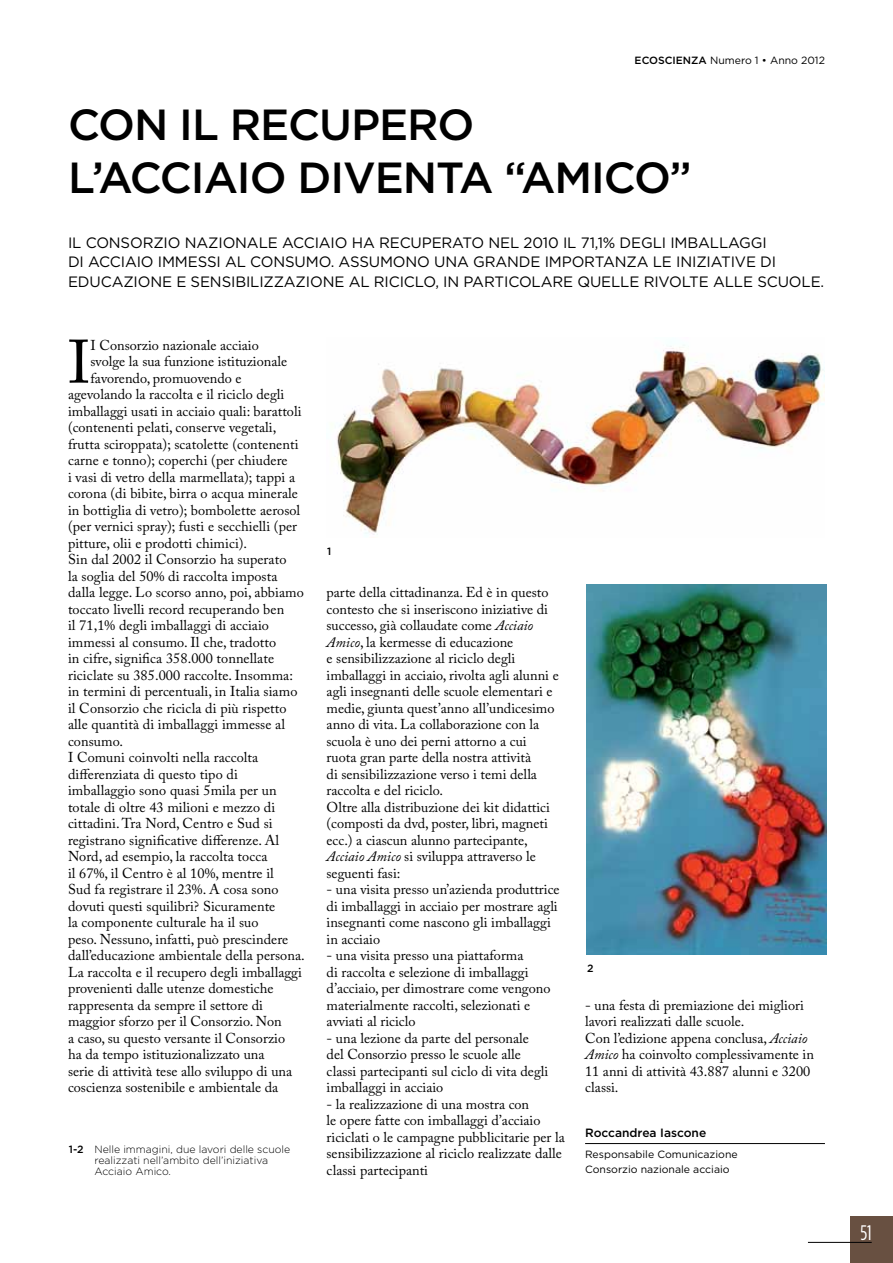
<style>
.page{position:relative;width:893px;height:1263px;background:#fff}
.page>*{position:absolute;margin:0;border:0;box-sizing:border-box;transform-origin:0 0}
.t1{font:60.6px "Adobe Caslon Pro";color:#000}
.t2{font:500 43.5px/52.5px "Gotham";color:#000}
.t3{font:21px "Gotham Condensed";color:#fff}
.t4{font:15px/19.5px "Gotham";letter-spacing:-.01em;color:#000}
.t5{font:14.25px/16.5px "Adobe Caslon Pro";color:#000}
.t6{font:500 12px "Gotham";color:#000}
.t7{font:300 10.5px/11.2px "Gotham";color:#000}
.t8{font:10.5px/15px "Gotham";color:#000}
.t9{font:500 10.5px "Gotham";color:#000}
.s1{font-weight:500}
.s2{font-style:italic}
</style>
<div class="page">
<div style="left:850px;top:1216px;width:43px;height:47px;background:#685041"></div>
<hr style="left:808px;top:1242px;width:64px;height:1px;background:#000">
<hr style="left:585px;top:1143px;width:240px;height:1px;background:#000">
<img style="left:587px;top:585px;width:239px;height:369px">
<img style="left:337px;top:345px;width:488px;height:191px">
<p class="t8" style="left:635px;top:53px;width:192px"><span class="s1">ECOSCIENZA</span> Numero 1 • Anno 2012</p>
<p class="t2" style="left:68px;top:97px;width:625px">CON IL RECUPERO<br>L’ACCIAIO DIVENTA “AMICO”</p>
<p class="t4" style="left:68px;top:232px;width:758px">IL CONSORZIO NAZIONALE ACCIAIO HA RECU PERATO NEL 2010 IL 71,1% DEGLI IMBALLAGGI<br>DI ACCIAIO IMMESSI AL CONSU MO. ASSU MONO U NA GRANDE IMPORTANZA LE INIZIATIVE DI<br>EDUCAZIONE E SENSIBILIZZAZIONE AL RICICLO, IN PARTICOLARE QU ELLE RIVOLTE ALLE SCUOLE.</p>
<p class="t1" style="left:68px;top:326px;width:24px">I</p>
<p class="t5" style="left:91px;top:336px;width:170px">I Consorzio nazionale acciaio</p>
<p class="t5" style="left:91px;top:353px;width:198px">svolge la sua funzione istituzionale</p>
<p class="t5" style="left:91px;top:369px;width:153px">favorendo, promuovendo e</p>
<p class="t5" style="left:68px;top:386px;width:218px">agevolando la raccolta e il riciclo degli</p>
<p class="t5" style="left:68px;top:402px;width:235px">imballaggi usati in acciaio quali: barattoli</p>
<p class="t5" style="left:68px;top:419px;width:210px">(contenenti pelati, conserve vegetali,</p>
<p class="t5" style="left:68px;top:435px;width:232px">frutta sciroppata); scatolette (contenenti</p>
<p class="t5" style="left:68px;top:452px;width:221px">carne e tonno); coperchi (per chiudere</p>
<p class="t5" style="left:68px;top:468px;width:229px">i vasi di vetro della marmellata); tappi a</p>
<p class="t5" style="left:68px;top:485px;width:231px">corona (di bibite, birra o acqua minerale</p>
<p class="t5" style="left:68px;top:501px;width:234px">in bottiglia di vetro); bombolette aerosol</p>
<p class="t5" style="left:68px;top:518px;width:231px">(per vernici spray); fusti e secchielli (per</p>
<p class="t5" style="left:68px;top:534px;width:181px">pitture, olii e prodotti chimici).</p>
<p class="t5" style="left:68px;top:551px;width:220px">Sin dal 2002 il Consorzio ha superato</p>
<p class="t5" style="left:68px;top:567px;width:211px">la soglia del 50% di raccolta imposta</p>
<p class="t5" style="left:68px;top:584px;width:237px">dalla legge. Lo scorso anno, poi, abbiamo</p>
<p class="t5" style="left:68px;top:600px;width:218px">toccato livelli record recuperando ben</p>
<p class="t5" style="left:68px;top:617px;width:202px">il 71,1% degli imballaggi di acciaio</p>
<p class="t5" style="left:68px;top:633px;width:210px">immessi al consumo. Il che, tradotto</p>
<p class="t5" style="left:68px;top:650px;width:208px">in cifre, significa 358.000 tonnellate</p>
<p class="t5" style="left:68px;top:666px;width:226px">riciclate su 385.000 raccolte. Insomma:</p>
<p class="t5" style="left:68px;top:683px;width:231px">in termini di percentuali, in Italia siamo</p>
<p class="t5" style="left:68px;top:699px;width:220px">il Consorzio che ricicla di più rispetto</p>
<p class="t5" style="left:68px;top:716px;width:219px">alle quantità di imballaggi immesse al</p>
<p class="t5" style="left:68px;top:732px;width:57px">consumo.</p>
<p class="t5" style="left:68px;top:749px;width:192px">I Comuni coinvolti nella raccolta</p>
<p class="t5" style="left:68px;top:765px;width:171px">differenziata di questo tipo di</p>
<p class="t5" style="left:68px;top:782px;width:210px">imballaggio sono quasi 5mila per un</p>
<p class="t5" style="left:68px;top:798px;width:209px">totale di oltre 43 milioni e mezzo di</p>
<p class="t5" style="left:68px;top:815px;width:206px">cittadini. Tra Nord, Centro e Sud si</p>
<p class="t5" style="left:68px;top:831px;width:213px">registrano significative differenze. Al</p>
<p class="t5" style="left:68px;top:848px;width:201px">Nord, ad esempio, la raccolta tocca</p>
<p class="t5" style="left:68px;top:864px;width:207px">il 67%, il Centro è al 10%, mentre il</p>
<p class="t5" style="left:68px;top:881px;width:212px">Sud fa registrare il 23%. A cosa sono</p>
<p class="t5" style="left:68px;top:897px;width:209px">dovuti questi squilibri? Sicuramente</p>
<p class="t5" style="left:68px;top:914px;width:192px">la componente culturale ha il suo</p>
<p class="t5" style="left:68px;top:930px;width:222px">peso. Nessuno, infatti, può prescindere</p>
<p class="t5" style="left:68px;top:947px;width:238px">dall’educazione ambientale della persona.</p>
<p class="t5" style="left:68px;top:963px;width:235px">La raccolta e il recupero degli imballaggi</p>
<p class="t5" style="left:68px;top:980px;width:207px">provenienti dalle utenze domestiche</p>
<p class="t5" style="left:68px;top:996px;width:196px">rappresenta da sempre il settore di</p>
<p class="t5" style="left:68px;top:1013px;width:215px">maggior sforzo per il Consorzio. Non</p>
<p class="t5" style="left:68px;top:1029px;width:219px">a caso, su questo versante il Consorzio</p>
<p class="t5" style="left:68px;top:1046px;width:198px">ha da tempo istituzionalizzato una</p>
<p class="t5" style="left:68px;top:1062px;width:226px">serie di attività tese allo sviluppo di una</p>
<p class="t5" style="left:68px;top:1079px;width:212px">coscienza sostenibile e ambientale da</p>
<p class="t7" style="left:94px;top:1143px;width:197px;text-indent:-26px"><span class="s1">1-2</span> Nelle immagini, due lavori delle scuole realizzati nell’ambito dell’iniziativa<br>Acciaio Amico.</p>
<p class="t9" style="left:327px;top:545px;width:6px">1</p>
<p class="t5" style="left:327px;top:584px;width:234px">parte della cittadinanza. Ed è in questo contesto che si inseriscono iniziative di successo, già collaudate come <span class="s2">Acciaio Amico</span>, la kermesse di educazione<br>e sensibilizzazione al riciclo degli imballaggi in acciaio, rivolta agli alunni e agli insegnanti delle scuole elementari e medie, giunta quest’anno all’undicesimo anno di vita. La collaborazione con la scuola è uno dei perni attorno a cui ruota gran parte della nostra attività<br>di sensibilizzazione verso i temi della raccolta e del riciclo.<br>Oltre alla distribuzione dei kit didattici (composti da dvd, poster, libri, magneti ecc.) a ciascun alunno partecipante, <span class="s2">Acciaio Amico</span> si sviluppa attraverso le seguenti fasi:</p>
<p class="t5" style="left:327px;top:881px;width:235px">- una visita presso un’azienda produttrice di imballaggi in acciaio per mostrare agli insegnanti come nascono gli imballaggi in acciaio</p>
<p class="t5" style="left:327px;top:947px;width:225px">- una visita presso una piattaforma<br>di raccolta e selezione di imballaggi d’acciaio, per dimostrare come vengono materialmente raccolti, selezionati e avviati al riciclo</p>
<p class="t5" style="left:327px;top:1029px;width:223px">- una lezione da parte del personale del Consorzio presso le scuole alle classi partecipanti sul ciclo di vita degli imballaggi in acciaio</p>
<p class="t5" style="left:327px;top:1095px;width:240px">- la realizzazione di una mostra con<br>le opere fatte con imballaggi d’acciaio riciclati o le campagne pubblicitarie per la sensibilizzazione al riciclo realizzate dalle classi partecipanti</p>
<p class="t9" style="left:587px;top:963px;width:8px">2</p>
<p class="t5" style="left:585px;top:996px;width:230px">- una festa di premiazione dei migliori lavori realizzati dalle scuole.<br>Con l’edizione appena conclusa, <span class="s2">Acciaio Amico</span> ha coinvolto complessivamente in 11 anni di attività 43.887 alunni e 3200 classi.</p>
<p class="t6" style="left:585px;top:1126px;width:123px">ROCCANDREA I ASCONE</p>
<p class="t8" style="left:585px;top:1147px;width:154px">Responsabile Comunicazione<br>Consorzio nazionale acciaio</p>
<p class="t3" style="left:860px;top:1221px;width:13px">51</p>
</div>
